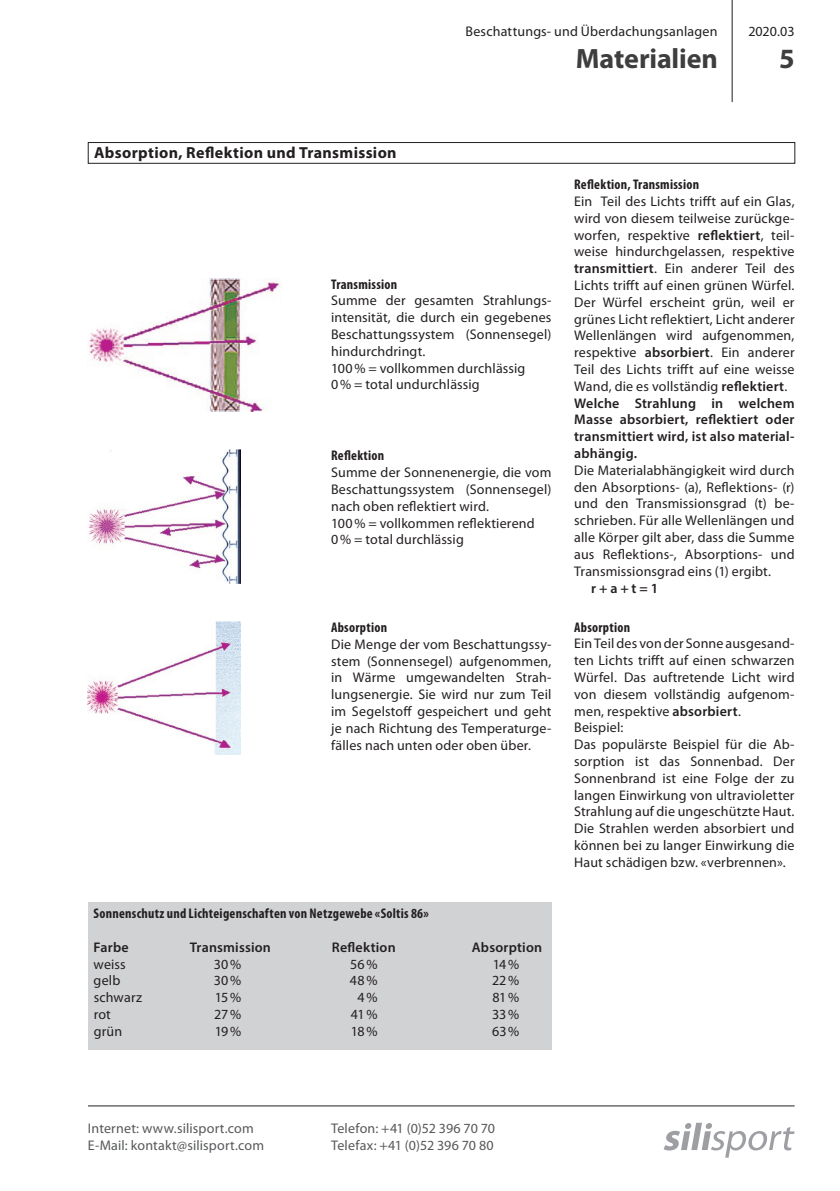
<style>
.page{position:relative;width:840px;height:1191px;background:#fff}
.page>*{position:absolute;margin:0;border:0;box-sizing:border-box;transform-origin:0 0}
.t1{font:700 28px "Myriad Pro";letter-spacing:-.005em;color:#3e3e3f}
.t2{font:700 16px "Myriad Pro";letter-spacing:.02em;color:#231f20}
.t3{font:14px/16.8px "Myriad Pro";letter-spacing:.01em;color:#231f20}
.t4{font:700 condensed 14px "Myriad Pro";letter-spacing:.02em;color:#231f20}
.t5{font:14px/16.8px "Myriad Pro";letter-spacing:.01em;color:#57585a}
.t6{font:600 14px "Myriad Pro";letter-spacing:.015em;color:#231f20}
.s1{font-weight:600}
</style>
<div class="page">
<hr style="left:88px;top:1105px;width:706px;height:1px;background:#231f20">
<hr style="left:731px;top:0;width:1px;height:102px;background:#231f20">
<div style="left:88px;top:902px;width:463px;height:147px;background:#d1d2d4"></div>
<svg style="left:663px;top:1122px;width:131px;height:35px"></svg>
<img style="left:88px;top:278px;width:192px;height:133px">
<img style="left:89px;top:450px;width:152px;height:133px">
<img style="left:88px;top:621px;width:152px;height:134px">
<div style="left:88px;top:142px;width:706px;height:21px;border:1px solid #231f20"></div>
<p class="t2" style="left:94px;top:142px;width:304px">Absorption, Reflektion und Transmission</p>
<p class="t3" style="left:465px;top:23px;width:253px">Beschattungs- und Überdachungsanlagen</p>
<h1 class="t1" style="left:575px;top:41px;width:144px">Materialien</h1>
<p class="t3" style="left:748px;top:23px;width:48px">2020.03</p>
<h1 class="t1" style="left:778px;top:41px;width:17px">5</h1>
<p class="t4" style="left:331px;top:275px;width:68px">Transmission</p>
<p class="t3" style="left:331px;top:292px;width:222px">Summe der gesamten Strahlungs&shy;intensität, die durch ein gegebenes<br>Beschattungssystem (Sonnensegel) hindurchdringt.<br>100% = vollkommen durchlässig<br>0% = total undurchlässig</p>
<p class="t4" style="left:331px;top:447px;width:55px">Reflektion</p>
<p class="t3" style="left:331px;top:464px;width:222px">Summe der Sonnenenergie, die vom<br>Beschattungssystem (Sonnensegel) nach oben reflektiert wird.<br>100% = vollkommen reflektierend<br>0% = total durchlässig</p>
<p class="t4" style="left:331px;top:618px;width:57px">Absorption</p>
<p class="t3" style="left:331px;top:635px;width:222px;text-align:justify">Die Menge der vom Beschattungssy&shy;stem (Sonnensegel) aufgenommen, in Wärme umgewandelten Strah&shy;lungsenergie. Sie wird nur zum Teil im Segelstoff gespeichert und geht je nach Richtung des Temperaturge&shy;fälles nach unten oder oben über.</p>
<p class="t4" style="left:94px;top:904px;width:336px">Sonnenschutz und Lichteigenschaften von Netzgewebe «Soltis 86»</p>
<p class="t6" style="left:94px;top:938px;width:37px">Farbe</p>
<p class="t6" style="left:190px;top:938px;width:83px">Transmission</p>
<p class="t6" style="left:332px;top:938px;width:65px">Reflektion</p>
<p class="t6" style="left:471px;top:938px;width:72px">Absorption</p>
<p class="t3" style="left:94px;top:955px;width:34px">weiss</p>
<p class="t3" style="left:214px;top:955px;width:29px">30%</p>
<p class="t3" style="left:350px;top:955px;width:29px">56%</p>
<p class="t3" style="left:492px;top:955px;width:28px">14%</p>
<p class="t3" style="left:94px;top:972px;width:28px">gelb</p>
<p class="t3" style="left:214px;top:972px;width:29px">30%</p>
<p class="t3" style="left:349px;top:972px;width:29px">48%</p>
<p class="t3" style="left:491px;top:972px;width:29px">22%</p>
<p class="t3" style="left:94px;top:989px;width:50px">schwarz</p>
<p class="t3" style="left:214px;top:989px;width:28px">15%</p>
<p class="t3" style="left:357px;top:989px;width:22px">4%</p>
<p class="t3" style="left:492px;top:989px;width:28px">81%</p>
<p class="t3" style="left:94px;top:1005px;width:19px">rot</p>
<p class="t3" style="left:214px;top:1005px;width:29px">27%</p>
<p class="t3" style="left:351px;top:1005px;width:28px">41%</p>
<p class="t3" style="left:492px;top:1005px;width:29px">33%</p>
<p class="t3" style="left:94px;top:1022px;width:30px">grün</p>
<p class="t3" style="left:214px;top:1022px;width:28px">19%</p>
<p class="t3" style="left:350px;top:1022px;width:28px">18%</p>
<p class="t3" style="left:492px;top:1022px;width:29px">63%</p>
<p class="t4" style="left:574px;top:176px;width:126px">Reflektion, Transmission</p>
<p class="t3" style="left:574px;top:193px;width:222px">Ein Teil des Lichts trifft auf ein Glas, wird von diesem teilweise zurückge&shy;worfen, respektive <span class="s1">reflektiert</span>, teil&shy;weise hindurchgelassen, respektive <span class="s1">transmittiert</span>. Ein anderer Teil des Lichts trifft auf einen grünen Würfel.<br>Der Würfel erscheint grün, weil er grünes Licht reflektiert, Licht anderer Wellenlängen wird aufgenommen, respektive <span class="s1">absorbiert</span>. Ein anderer Teil des Lichts trifft auf eine weisse Wand, die es vollständig <span class="s1">reflektiert</span>.<br><span class="s1">Welche Strahlung in welchem Masse absorbiert, reflektiert oder transmittiert wird, ist also material&shy;abhängig.</span></p>
<p class="t3" style="left:574px;top:461px;width:222px;text-align:justify">Die Materialabhängigkeit wird durch den Absorptions- (a), Reflektions- (r) und den Transmissionsgrad (t) be&shy;schrieben. Für alle Wellenlängen und alle Körper gilt aber, dass die Summe aus Reflektions-, Absorptions- und Transmissionsgrad eins (1) ergibt.</p>
<p class="t6" style="left:591px;top:579px;width:68px">r + a + t = 1</p>
<p class="t4" style="left:574px;top:618px;width:57px">Absorption</p>
<p class="t3" style="left:574px;top:635px;width:222px">Ein Teil des von der Sonne ausgesand&shy;ten Lichts trifft auf einen schwarzen Würfel. Das auftretende Licht wird von diesem vollständig aufgenom&shy;men, respektive <span class="s1">absorbiert</span>.<br>Beispiel:<br>Das populärste Beispiel für die Ab&shy;sorption ist das Sonnenbad. Der Sonnenbrand ist eine Folge der zu langen Einwirkung von ultravioletter Strahlung auf die ungeschützte Haut.<br>Die Strahlen werden absorbiert und können bei zu langer Einwirkung die Haut schädigen bzw. «verbrennen».</p>
<p class="t5" style="left:88px;top:1120px;width:177px">Internet: www.silisport.com<br>E-Mail: kontakt@silisport.com</p>
<p class="t5" style="left:331px;top:1120px;width:165px">Telefon: +41 (0)52 396 70 70<br>Telefax: +41 (0)52 396 70 80</p>
</div>
